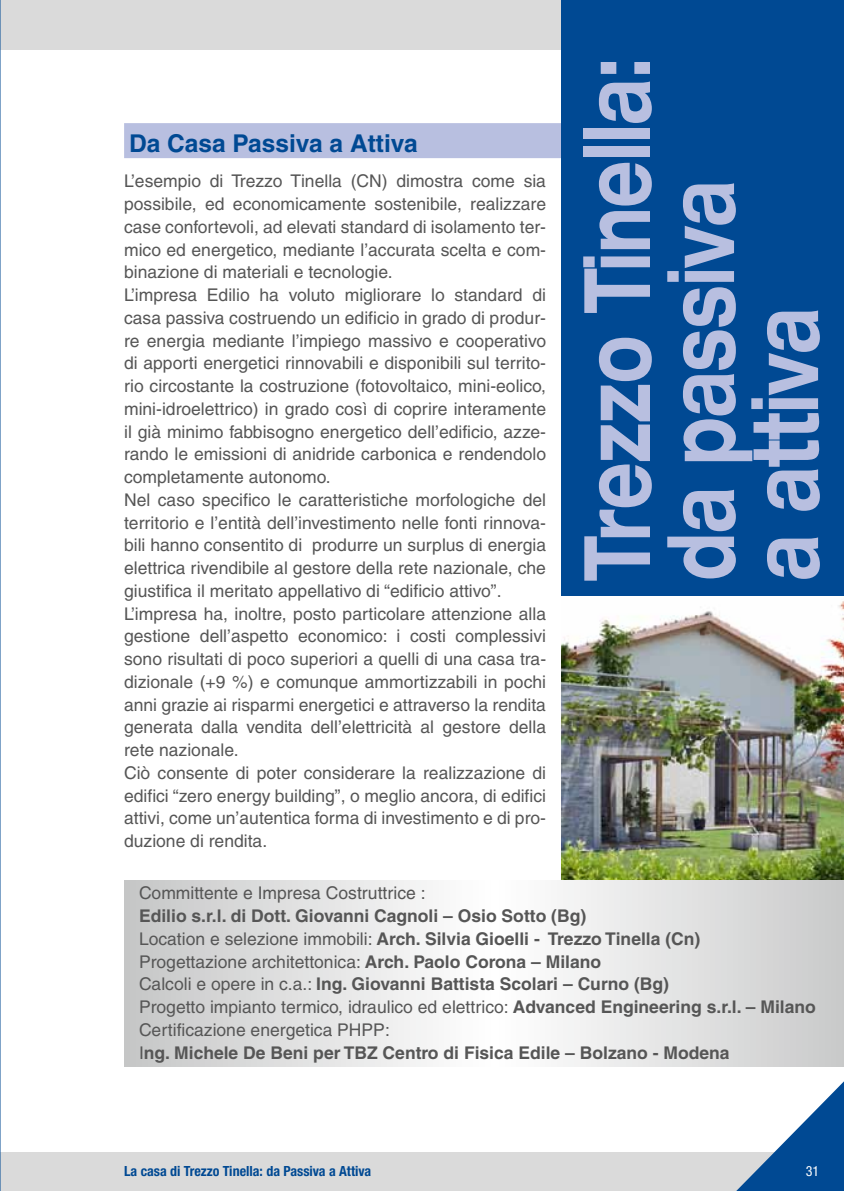
<style>
.page{position:relative;width:844px;height:1191px;background:#fff}
.page>*{position:absolute;margin:0;border:0;box-sizing:border-box;transform-origin:0 0}
.t1{font:700 expanded 91.88px/84px "Helvetica Neue";color:#b8bfe0;scale:.67 1}
.t2{font:700 24.5px "Helvetica";color:#004993}
.t3{font:17.5px/22.8px "Helvetica";color:#565656}
.t4{font:700 17.5px/22.8px "Helvetica";color:#565656}
.t5{font:700 condensed 14px "Helvetica Neue";color:#004993}
.t6{font:condensed 14px "Helvetica Neue";color:#fff}
.s1{font-weight:400}
</style>
<div class="page">
<div style="left:0;top:1152px;width:843px;height:39px;background:#dadada"></div>
<div style="left:0;top:0;width:843px;height:50px;background:#dadada"></div>
<svg style="left:736px;top:1082px;width:107px;height:109px"></svg>
<hr style="left:0;top:0;width:1px;height:1191px;background:#004993">
<img style="left:561px;top:595px;width:282px;height:286px">
<div style="left:124px;top:123px;width:437px;height:35px;background:#b8bfe0"></div>
<div style="left:561px;top:0;width:282px;height:595px;background:#004993"></div>
<svg style="left:124px;top:881px;width:719px;height:186px"></svg>
<h1 class="t1" style="left:572px;top:580px;width:783px;rotate:-90deg">Trezzo Tinella: da passiva<br>a attiva</h1>
<h2 class="t2" style="left:129px;top:128px;width:290px">Da Casa Passiva a Attiva</h2>
<p class="t3" style="left:124px;top:170px;width:423px">L’esempio di Trezzo Tinella (CN) dimostra come sia possibile, ed economicamente sostenibile, realizzare case confortevoli, ad elevati standard di isolamento ter&shy;mico ed energetico, mediante l’accurata scelta e com&shy;binazione di materiali e tecnologie.<br>L’impresa Edilio ha voluto migliorare lo standard di casa passiva costruendo un edificio in grado di produr&shy;re energia mediante l’impiego massivo e cooperativo di apporti energetici rinnovabili e disponibili sul territo&shy;rio circostante la costruzione (fotovoltaico, mini-eolico, mini-idroelettrico) in grado così di coprire interamente il già minimo fabbisogno energetico dell’edificio, azze&shy;rando le emissioni di anidride carbonica e rendendolo completamente autonomo.<br>Nel caso specifico le caratteristiche morfologiche del territorio e l’entità dell’investimento nelle fonti rinnova&shy;bili hanno consentito di produrre un surplus di energia elettrica rivendibile al gestore della rete nazionale, che giustifica il meritato appellativo di “edificio attivo”.<br>L’impresa ha, inoltre, posto particolare attenzione alla gestione dell’aspetto economico: i costi complessivi sono risultati di poco superiori a quelli di una casa tra&shy;dizionale (+9 %) e comunque ammortizzabili in pochi anni grazie ai risparmi energetici e attraverso la rendita generata dalla vendita dell’elettricità al gestore della rete nazionale.<br>Ciò consente di poter considerare la realizzazione di edifici “zero energy building”, o meglio ancora, di edifici attivi, come un’autentica forma di investimento e di pro&shy;duzione di rendita.</p>
<p class="t3" style="left:139px;top:881px;width:288px">Committente e Impresa Costruttrice :</p>
<p class="t4" style="left:139px;top:904px;width:678px">Edilio s.r.l. di Dott. Giovanni Cagnoli – Osio Sotto (Bg)<br><span class="s1">Location e selezione immobili:</span> Arch. Silvia Gioelli - Trezzo Tinella (Cn)<br><span class="s1">Progettazione architettonica:</span> Arch. Paolo Corona – Milano<br><span class="s1">Calcoli e opere in c.a.:</span> Ing. Giovanni Battista Scolari – Curno (Bg)<br><span class="s1">Progetto impianto termico, idraulico ed elettrico:</span> Advanced Engineering s.r.l. – Milano <span class="s1">Certificazione energetica PHPP:<br>I</span>ng. Michele De Beni per TBZ Centro di Fisica Edile – Bolzano - Modena</p>
<p class="t5" style="left:124px;top:1162px;width:249px">La casa di Trezzo Tinella: da Passiva a Attiva</p>
<p class="t6" style="left:805px;top:1163px;width:15px">31</p>
</div>
